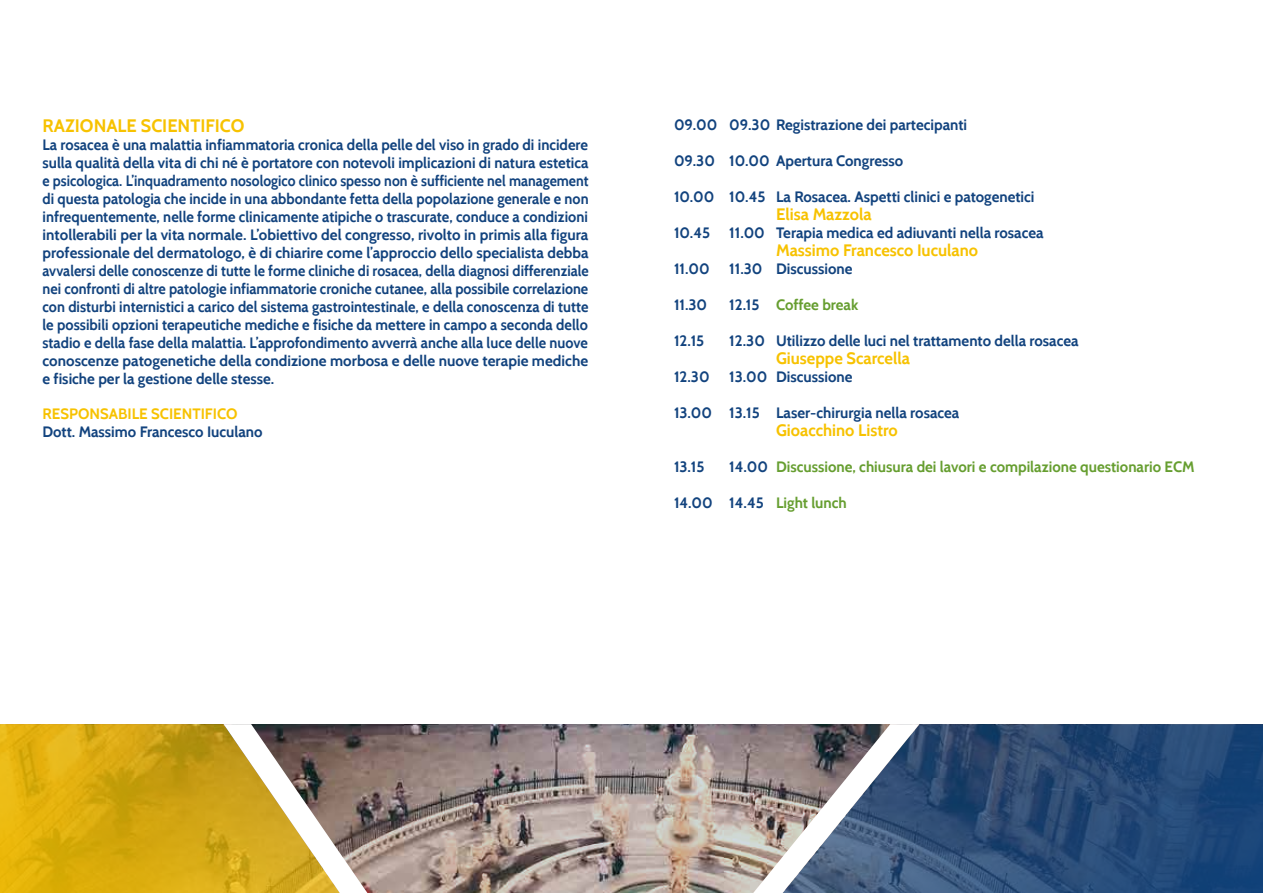
<style>
.page{position:relative;width:1263px;height:893px;background:#fff}
.page>*{position:absolute;margin:0;border:0;box-sizing:border-box;transform-origin:0 0}
.t1{font:700 18px "Cabin";color:#f7c200}
.t2{font:700 16.5px "Cabin";color:#f7c200}
.t3{font:700 15px/18px "Cabin";color:#12437e;text-align:justify}
.t4{font:700 15px "Cabin";color:#669e30}
.t5{font:700 15px "Cabin";color:#f7c200}
.s1{color:#12437e}
.s2{color:#669e30}
</style>
<div class="page">
<svg style="left:0;top:724px;width:223px;height:169px;background:#d6a90f"></svg>
<svg style="left:919px;top:724px;width:344px;height:169px;background:#274975"></svg>
<svg style="left:223px;top:724px;width:696px;height:169px;background:#9e9081"></svg>
<p class="t1" style="left:43px;top:115px;width:203px">RAZIONALE SCIENTIFICO</p>
<p class="t3" style="left:43px;top:136px;width:548px">La rosacea è una malattia infiammatoria cronica della pelle del viso in grado di incidere sulla qualità della vita di chi né è portatore con notevoli implicazioni di natura estetica e psicologica. L’inquadramento nosologico clinico spesso non è sufficiente nel management di questa patologia che incide in una abbondante fetta della popolazione generale e non infrequentemente, nelle forme clinicamente atipiche o trascurate, conduce a condizioni intollerabili per la vita normale. L’obiettivo del congresso, rivolto in primis alla figura professionale del dermatologo, è di chiarire come l’approccio dello specialista debba avvalersi delle conoscenze di tutte le forme cliniche di rosacea, della diagnosi differenziale nei confronti di altre patologie infiammatorie croniche cutanee, alla possibile correlazione con disturbi internistici a carico del sistema gastrointestinale, e della conoscenza di tutte le possibili opzioni terapeutiche mediche e fisiche da mettere in campo a seconda dello stadio e della fase della malattia. L’approfondimento avverrà anche alla luce delle nuove conoscenze patogenetiche della condizione morbosa e delle nuove terapie mediche e fisiche per la gestione delle stesse.</p>
<p class="t5" style="left:43px;top:404px;width:196px">RESPONSABILE SCIENTIFICO</p>
<p class="t3" style="left:43px;top:422px;width:221px">Dott. Massimo Francesco Iuculano</p>
<p class="t3" style="left:674px;top:115px;width:295px">09.00 09.30 Registrazione dei partecipanti</p>
<p class="t3" style="left:674px;top:151px;width:231px">09.30 10.00 Apertura Congresso</p>
<p class="t3" style="left:674px;top:187px;width:362px">10.00 10.45 La Rosacea. Aspetti clinici e patogenetici</p>
<p class="t2" style="left:776px;top:204px;width:97px">Elisa Mazzola</p>
<p class="t3" style="left:674px;top:223px;width:38px">10.45</p>
<p class="t3" style="left:729px;top:223px;width:316px">11.00 Terapia medica ed adiuvanti nella rosacea</p>
<p class="t2" style="left:776px;top:240px;width:204px">Massimo Francesco Iuculano</p>
<p class="t3" style="left:674px;top:259px;width:37px">11.00</p>
<p class="t3" style="left:729px;top:259px;width:125px">11.30 Discussione</p>
<p class="t3" style="left:674px;top:295px;width:35px">11.30</p>
<p class="t4" style="left:729px;top:295px;width:131px"><span class="s1">12.15</span> Coffee break</p>
<p class="t3" style="left:674px;top:331px;width:32px">12.15</p>
<p class="t3" style="left:729px;top:331px;width:351px">12.30 Utilizzo delle luci nel trattamento della rosacea</p>
<p class="t2" style="left:776px;top:348px;width:135px">Giuseppe Scarcella</p>
<p class="t3" style="left:674px;top:367px;width:37px">12.30</p>
<p class="t3" style="left:729px;top:367px;width:125px">13.00 Discussione</p>
<p class="t3" style="left:674px;top:403px;width:287px">13.00 13.15 Laser-chirurgia nella rosacea</p>
<p class="t2" style="left:776px;top:420px;width:123px">Gioacchino Listro</p>
<p class="t3" style="left:674px;top:457px;width:32px">13.15</p>
<p class="t4" style="left:729px;top:457px;width:467px"><span class="s1">14.00</span> Discussione, chiusura dei lavori e compilazione questionario ECM</p>
<p class="t3" style="left:674px;top:493px;width:174px">14.00 14.45 <span class="s2">Light lunch</span></p>
</div>
